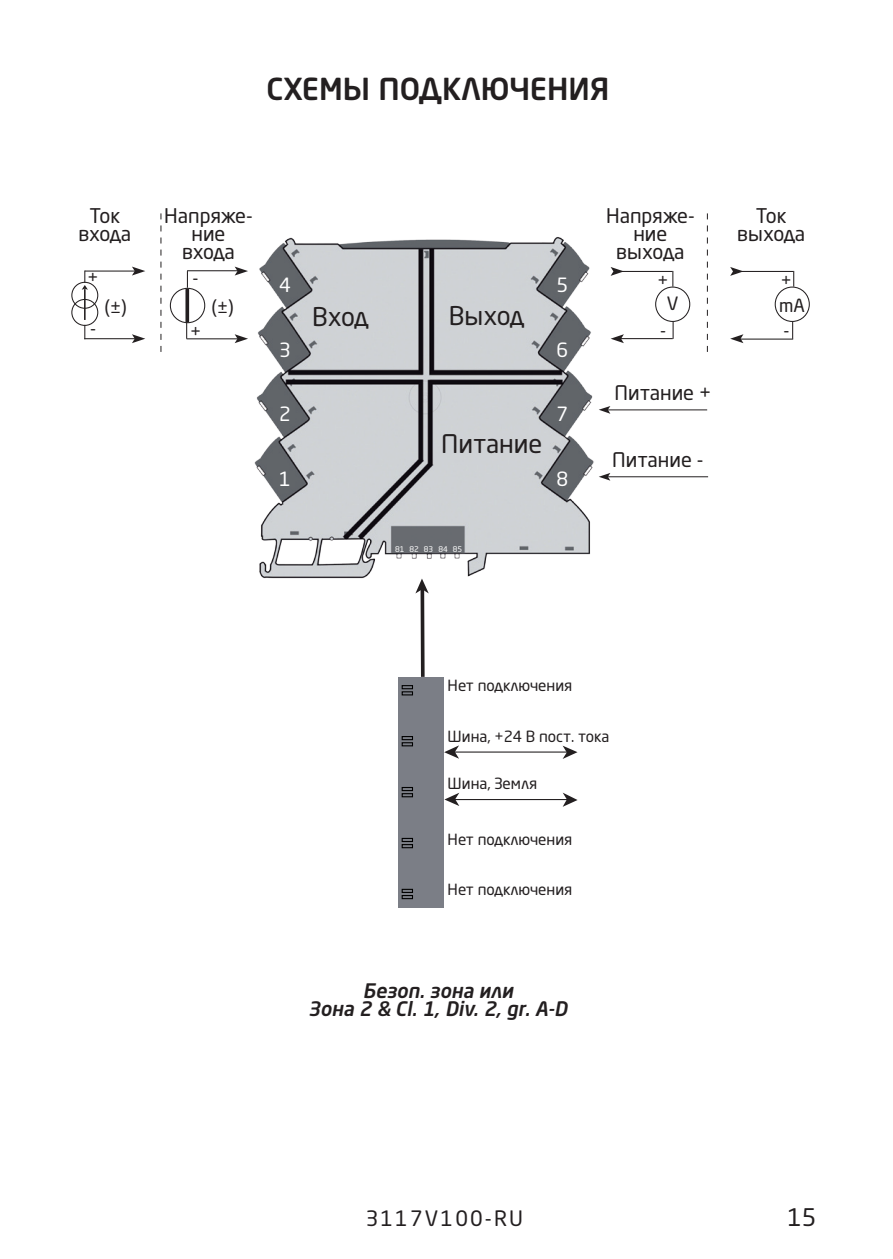
<style>
.page{position:relative;width:893px;height:1259px;background:#fff}
.page>*{position:absolute;margin:0;border:0;box-sizing:border-box;transform-origin:0 0}
.t1{font:500 30px "Neo Sans Pro Cyr";color:#231f20}
.t2{font:25.5px "Neo Sans Pro Cyr";color:#231f20}
.t3{font:24px "Neo Sans Pro";color:#231f20}
.t4{font:21px "Neo Sans Pro";letter-spacing:.1em;color:#231f20}
.t5{font:20.1px/18px "Neo Sans Pro Cyr";color:#231f20;text-align:center}
.t6{font:20.1px/18px "Neo Sans Pro Cyr";letter-spacing:-.03em;color:#231f20;text-align:center}
.t7{font:italic 500 19.8px/18px "Neo Sans Pro Cyr";color:#231f20;text-align:center}
.t8{font:19.5px "Neo Sans Pro";color:#fff}
.t9{font:18.3px "Neo Sans Pro";color:#231f20}
.t10{font:18px "Neo Sans Pro";color:#231f20}
.t11{font:15.3px "Neo Sans Pro Cyr";color:#231f20}
.t12{font:7.8px "Neo Sans Pro";color:#fff}
</style>
<div class="page">
<svg style="left:563px;top:746px;width:14px;height:13px"></svg>
<svg style="left:563px;top:792px;width:15px;height:15px"></svg>
<hr style="left:452px;top:751px;width:119px;height:1px;background:#231f20">
<hr style="left:450px;top:799px;width:119px;height:1px;background:#231f20">
<div style="left:399px;top:677px;width:45px;height:230px;background:#7b7e86"></div>
<div style="left:402px;top:736px;width:11px;height:4px;border:1px solid #000"></div>
<div style="left:402px;top:742px;width:11px;height:4px;border:1px solid #000"></div>
<div style="left:402px;top:787px;width:11px;height:4px;border:1px solid #000"></div>
<div style="left:402px;top:793px;width:11px;height:4px;border:1px solid #000"></div>
<div style="left:402px;top:889px;width:11px;height:4px;border:1px solid #000"></div>
<div style="left:402px;top:895px;width:11px;height:4px;border:1px solid #000"></div>
<div style="left:402px;top:685px;width:11px;height:4px;border:1px solid #000"></div>
<div style="left:402px;top:691px;width:11px;height:4px;border:1px solid #000"></div>
<div style="left:402px;top:838px;width:11px;height:4px;border:1px solid #000"></div>
<div style="left:402px;top:844px;width:11px;height:4px;border:1px solid #000"></div>
<div style="left:420px;top:588px;width:5px;height:89px;background:#231f20"></div>
<svg style="left:415px;top:588px;width:14px;height:5px"></svg>
<img style="left:254px;top:237px;width:340px;height:351px">
<svg style="left:160px;top:213px;width:1px;height:139px"></svg>
<hr style="left:740px;top:271px;width:53px;height:1px;background:#231f20">
<svg style="left:730px;top:267px;width:13px;height:9px"></svg>
<hr style="left:740px;top:338px;width:53px;height:2px;background:#231f20">
<svg style="left:730px;top:334px;width:13px;height:9px"></svg>
<div style="left:775px;top:286px;width:35px;height:36px;border:1px solid #231f20;border-radius:50%"></div>
<svg style="left:793px;top:271px;width:1px;height:15px"></svg>
<svg style="left:792px;top:322px;width:1px;height:16px"></svg>
<svg style="left:707px;top:213px;width:1px;height:139px"></svg>
<hr style="left:85px;top:270px;width:54px;height:1px;background:#231f20">
<svg style="left:132px;top:267px;width:13px;height:8px"></svg>
<hr style="left:85px;top:338px;width:54px;height:1px;background:#231f20">
<svg style="left:132px;top:334px;width:13px;height:9px"></svg>
<div style="left:71px;top:282px;width:27px;height:27px;border:1px solid #231f20;border-radius:50%"></div>
<svg style="left:84px;top:326px;width:1px;height:13px"></svg>
<div style="left:71px;top:299px;width:27px;height:27px;border:1px solid #231f20;border-radius:50%"></div>
<hr style="left:84px;top:289px;width:2px;height:31px;background:#231f20">
<svg style="left:82px;top:271px;width:6px;height:19px"></svg>
<hr style="left:187px;top:338px;width:53px;height:1px;background:#231f20">
<svg style="left:235px;top:334px;width:13px;height:9px"></svg>
<hr style="left:187px;top:270px;width:54px;height:1px;background:#231f20">
<svg style="left:235px;top:267px;width:13px;height:8px"></svg>
<div style="left:170px;top:288px;width:35px;height:35px;border:1px solid #231f20;border-radius:50%"></div>
<svg style="left:185px;top:289px;width:4px;height:33px"></svg>
<svg style="left:187px;top:271px;width:1px;height:17px"></svg>
<svg style="left:186px;top:322px;width:1px;height:17px"></svg>
<hr style="left:619px;top:271px;width:53px;height:1px;background:#231f20">
<svg style="left:611px;top:267px;width:13px;height:9px"></svg>
<hr style="left:620px;top:338px;width:52px;height:1px;background:#231f20">
<svg style="left:611px;top:334px;width:13px;height:9px"></svg>
<div style="left:655px;top:286px;width:35px;height:36px;border:1px solid #231f20;border-radius:50%"></div>
<svg style="left:672px;top:271px;width:1px;height:15px"></svg>
<svg style="left:673px;top:322px;width:1px;height:16px"></svg>
<svg style="left:599px;top:406px;width:11px;height:8px"></svg>
<svg style="left:599px;top:473px;width:11px;height:8px"></svg>
<hr style="left:608px;top:409px;width:99px;height:1px;background:#231f20">
<hr style="left:605px;top:476px;width:103px;height:1px;background:#231f20">
<svg style="left:444px;top:745px;width:15px;height:13px"></svg>
<svg style="left:444px;top:793px;width:15px;height:13px"></svg>
<h1 class="t1" style="left:266px;top:70px;width:344px">Схемы подключения</h1>
<h3 class="t6" style="left:78px;top:206px;width:54px">Ток входа</h3>
<h3 class="t5" style="left:164px;top:206px;width:90px">Напряже&shy;ние входа</h3>
<h3 class="t6" style="left:737px;top:206px;width:70px">Ток выхода</h3>
<h3 class="t5" style="left:606px;top:206px;width:90px">Напряже&shy;ние выхода</h3>
<p class="t10" style="left:88px;top:266px;width:12px">+</p>
<p class="t10" style="left:199px;top:291px;width:7px;rotate:-180deg">-</p>
<p class="t8" style="left:279px;top:273px;width:13px">4</p>
<p class="t8" style="left:557px;top:273px;width:13px">5</p>
<p class="t10" style="left:657px;top:269px;width:12px">+</p>
<p class="t9" style="left:104px;top:294px;width:24px">(±)</p>
<p class="t9" style="left:212px;top:294px;width:24px">(±)</p>
<p class="t9" style="left:667px;top:292px;width:13px">V</p>
<h2 class="t2" style="left:449px;top:300px;width:78px">Выход</h2>
<h2 class="t2" style="left:312px;top:301px;width:58px">Вход</h2>
<p class="t10" style="left:90px;top:317px;width:7px">-</p>
<p class="t10" style="left:201px;top:342px;width:12px;rotate:-180deg">+</p>
<p class="t10" style="left:660px;top:320px;width:7px">-</p>
<p class="t8" style="left:279px;top:337px;width:13px">3</p>
<p class="t8" style="left:279px;top:402px;width:13px">2</p>
<p class="t8" style="left:557px;top:337px;width:13px">6</p>
<h2 class="t2" style="left:441px;top:427px;width:103px">Питание</h2>
<p class="t8" style="left:557px;top:402px;width:13px">7</p>
<p class="t8" style="left:279px;top:466px;width:13px">1</p>
<p class="t8" style="left:557px;top:466px;width:13px">8</p>
<p class="t12" style="left:395px;top:544px;width:69px">81 82 83 84 85</p>
<h3 class="t5" style="left:615px;top:383px;width:98px">Питание +</h3>
<h3 class="t5" style="left:612px;top:450px;width:93px">Питание -</h3>
<p class="t11" style="left:448px;top:676px;width:126px">Нет подключения</p>
<p class="t11" style="left:448px;top:727px;width:163px">Шина, +24 В пост. тока</p>
<p class="t11" style="left:448px;top:774px;width:91px">Шина, Земля</p>
<p class="t11" style="left:448px;top:830px;width:126px">Нет подключения</p>
<p class="t11" style="left:448px;top:880px;width:126px">Нет подключения</p>
<p class="t7" style="left:308px;top:981px;width:260px">Безоп. зона или<br>Зона 2 &amp; Cl. 1, Div. 2, gr. A-D</p>
<p class="t10" style="left:781px;top:269px;width:12px">+</p>
<p class="t10" style="left:779px;top:294px;width:27px">mA</p>
<p class="t10" style="left:783px;top:320px;width:7px">-</p>
<h3 class="t4" style="left:366px;top:1205px;width:159px">3117V100-RU</h3>
<h3 class="t3" style="left:787px;top:1202px;width:31px">15</h3>
</div>
